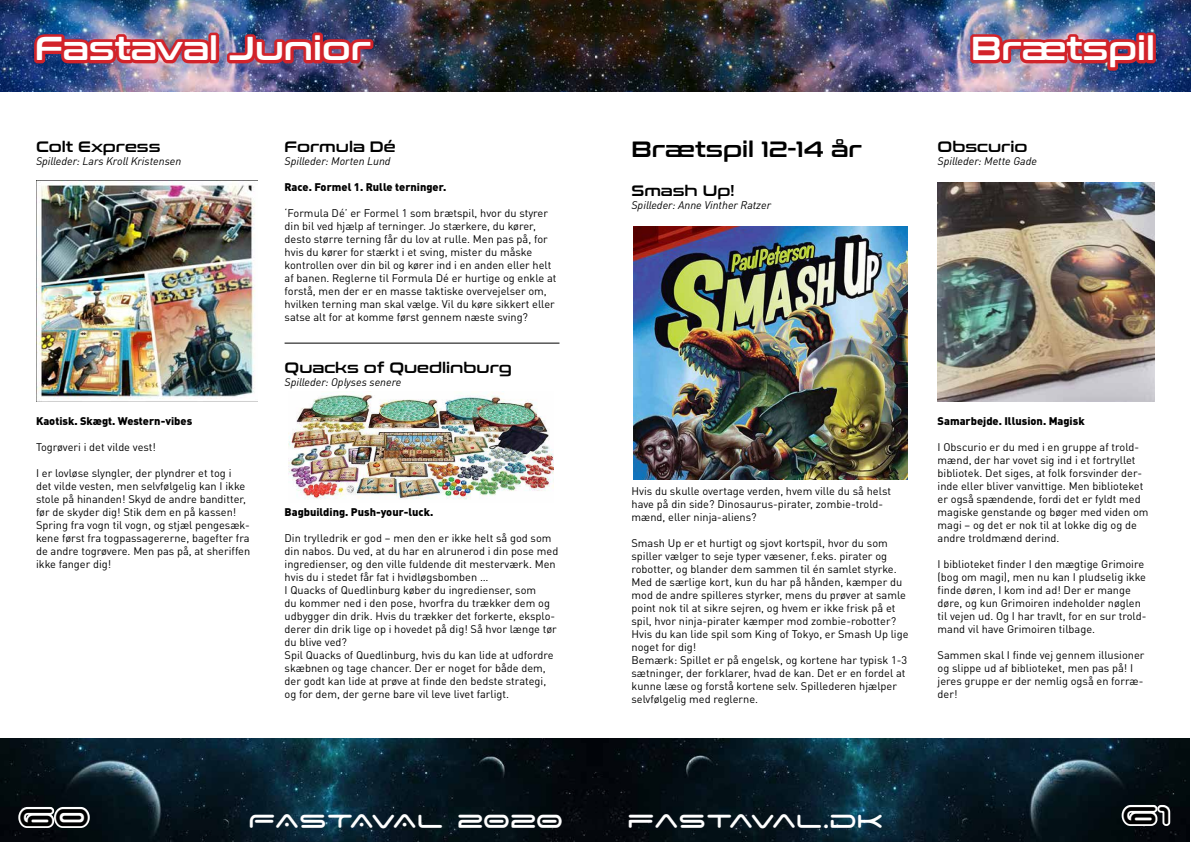
<style>
.page{position:relative;width:1191px;height:842px;background:#fff}
.page>*{position:absolute;margin:0;border:0;box-sizing:border-box;transform-origin:0 0}
.t1{font:39px "Space Age";color:#000}
.t2{font:33px "Conthrax Sb";color:#fff}
.t3{font:30px "Space Age";letter-spacing:-.025em;color:#fff}
.t4{font:22px "Conthrax Sb";color:#000}
.t5{font:15px "Conthrax Sb";color:#000}
.t6{font:11px/13px "DINOT";color:#000}
.t7{font:italic 11px "DINOT";color:#000}
.t8{font:900 11px "DINOT";color:#000}
</style>
<div class="page">
<img style="left:0;top:0;width:595px;height:92px">
<img style="left:0;top:738px;width:1190px;height:104px">
<svg style="left:15px;top:803px;width:78px;height:28px"></svg>
<img style="left:30px;top:31px;width:186px;height:37px">
<div style="left:208px;top:33px;width:11px;height:30px;border:6px solid #d2232a"></div>
<img style="left:224px;top:30px;width:152px;height:38px">
<img style="left:36px;top:180px;width:221px;height:221px">
<img style="left:288px;top:391px;width:265px;height:109px">
<hr style="left:284px;top:343px;width:275px;height:1px;background:#000">
<img style="left:595px;top:0;width:596px;height:92px">
<svg style="left:1118px;top:801px;width:55px;height:28px"></svg>
<img style="left:967px;top:29px;width:183px;height:45px">
<div style="left:1145px;top:33px;width:10px;height:30px;border:6px solid #d2232a"></div>
<img style="left:633px;top:226px;width:274px;height:254px">
<img style="left:937px;top:182px;width:218px;height:220px">
<h2 class="t2" style="left:35px;top:24px;width:337px">Fastaval Junior</h2>
<h3 class="t5" style="left:36px;top:135px;width:126px">Colt Express</h3>
<p class="t7" style="left:36px;top:154px;width:147px">Spilleder: Lars Kroll Kristensen</p>
<p class="t8" style="left:36px;top:413px;width:158px">Kaotisk. Skægt. Western-vibes</p>
<p class="t6" style="left:36px;top:440px;width:121px">Togrøveri i det vilde vest!</p>
<p class="t6" style="left:36px;top:466px;width:216px">I er lovløse slyngler, der plyndrer et tog i<br>det vilde vesten, men selvfølgelig kan I ikke stole på hinanden! Skyd de andre banditter, før de skyder dig! Stik dem en på kassen!<br>Spring fra vogn til vogn, og stjæl pengesæk&shy;kene først fra togpassagererne, bagefter fra de andre togrøvere. Men pas på, at sheriffen ikke fanger dig!</p>
<h3 class="t5" style="left:284px;top:135px;width:113px">Formula Dé</h3>
<p class="t7" style="left:284px;top:154px;width:108px">Spilleder: Morten Lund</p>
<p class="t8" style="left:284px;top:179px;width:163px">Race. Formel 1. Rulle terninger.</p>
<p class="t6" style="left:284px;top:206px;width:273px">‘Formula Dé’ er Formel 1 som brætspil, hvor du styrer din bil ved hjælp af terninger. Jo stærkere, du kører, desto større terning får du lov at rulle. Men pas på, for hvis du kører for stærkt i et sving, mister du måske kontrollen over din bil og kører ind i en anden eller helt af banen. Reglerne til Formula Dé er hurtige og enkle at forstå, men der er en masse taktiske overvejelser om, hvilken terning man skal vælge. Vil du køre sikkert eller satse alt for at komme først gennem næste sving?</p>
<h3 class="t5" style="left:284px;top:356px;width:229px">Quacks of Quedlinburg</h3>
<p class="t7" style="left:284px;top:375px;width:118px">Spilleder: Oplyses senere</p>
<p class="t8" style="left:284px;top:505px;width:150px">Bagbuilding. Push-your-luck.</p>
<p class="t6" style="left:284px;top:531px;width:275px">Din trylledrik er god – men den er ikke helt så god som din nabos. Du ved, at du har en alrunerod i din pose med ingredienser, og den ville fuldende dit mesterværk. Men hvis du i stedet får fat i hvidløgsbomben …<br>I Quacks of Quedlinburg køber du ingredienser, som<br>du kommer ned i den pose, hvorfra du trækker dem og udbygger din drik. Hvis du trækker det forkerte, eksplo&shy;derer din drik lige op i hovedet på dig! Så hvor længe tør du blive ved?<br>Spil Quacks of Quedlinburg, hvis du kan lide at udfordre skæbnen og tage chancer. Der er noget for både dem, der godt kan lide at prøve at finde den bedste strategi, og for dem, der gerne bare vil leve livet farligt.</p>
<h1 class="t1" style="left:18px;top:799px;width:73px">60</h1>
<h3 class="t3" style="left:248px;top:807px;width:316px">FASTAVAL 2020</h3>
<h3 class="t4" style="left:631px;top:132px;width:232px">Brætspil 12-14 år</h3>
<h3 class="t5" style="left:631px;top:179px;width:104px">Smash Up!</h3>
<p class="t7" style="left:631px;top:198px;width:141px">Spilleder: Anne Vinther Ratzer</p>
<h2 class="t2" style="left:971px;top:24px;width:185px">Brætspil</h2>
<h3 class="t5" style="left:937px;top:135px;width:91px">Obscurio</h3>
<p class="t7" style="left:937px;top:154px;width:101px">Spilleder: Mette Gade</p>
<p class="t6" style="left:631px;top:484px;width:261px">Hvis du skulle overtage verden, hvem ville du så helst have på din side? Dinosaurus-pirater, zombie-trold&shy;mænd, eller ninja-aliens?</p>
<p class="t6" style="left:631px;top:536px;width:278px">Smash Up er et hurtigt og sjovt kortspil, hvor du som spiller vælger to seje typer væsener, f.eks. pirater og robotter, og blander dem sammen til én samlet styrke.<br>Med de særlige kort, kun du har på hånden, kæmper du mod de andre spilleres styrker, mens du prøver at samle point nok til at sikre sejren, og hvem er ikke frisk på et spil, hvor ninja-pirater kæmper mod zombie-robotter?<br>Hvis du kan lide spil som King of Tokyo, er Smash Up lige noget for dig!<br>Bemærk: Spillet er på engelsk, og kortene har typisk 1-3 sætninger, der forklarer, hvad de kan. Det er en fordel at kunne læse og forstå kortene selv. Spillederen hjælper selvfølgelig med reglerne.</p>
<p class="t8" style="left:937px;top:413px;width:148px">Samarbejde. Illusion. Magisk</p>
<p class="t6" style="left:937px;top:440px;width:212px">I Obscurio er du med i en gruppe af trold&shy;mænd, der har vovet sig ind i et fortryllet bibliotek. Det siges, at folk forsvinder der&shy;inde eller bliver vanvittige. Men biblioteket er også spændende, fordi det er fyldt med magiske genstande og bøger med viden om magi – og det er nok til at lokke dig og de andre troldmænd derind.</p>
<p class="t6" style="left:937px;top:557px;width:210px">I biblioteket finder I den mægtige Grimoire (bog om magi), men nu kan I pludselig ikke finde døren, I kom ind ad! Der er mange døre, og kun Grimoiren indeholder nøglen til vejen ud. Og I har travlt, for en sur trold&shy;mand vil have Grimoiren tilbage.</p>
<p class="t6" style="left:937px;top:648px;width:208px">Sammen skal I finde vej gennem illusioner og slippe ud af biblioteket, men pas på! I jeres gruppe er der nemlig også en forræ&shy;der!</p>
<h3 class="t3" style="left:627px;top:807px;width:257px">fastaval.dk</h3>
<h1 class="t1" style="left:1121px;top:797px;width:50px">61</h1>
</div>
